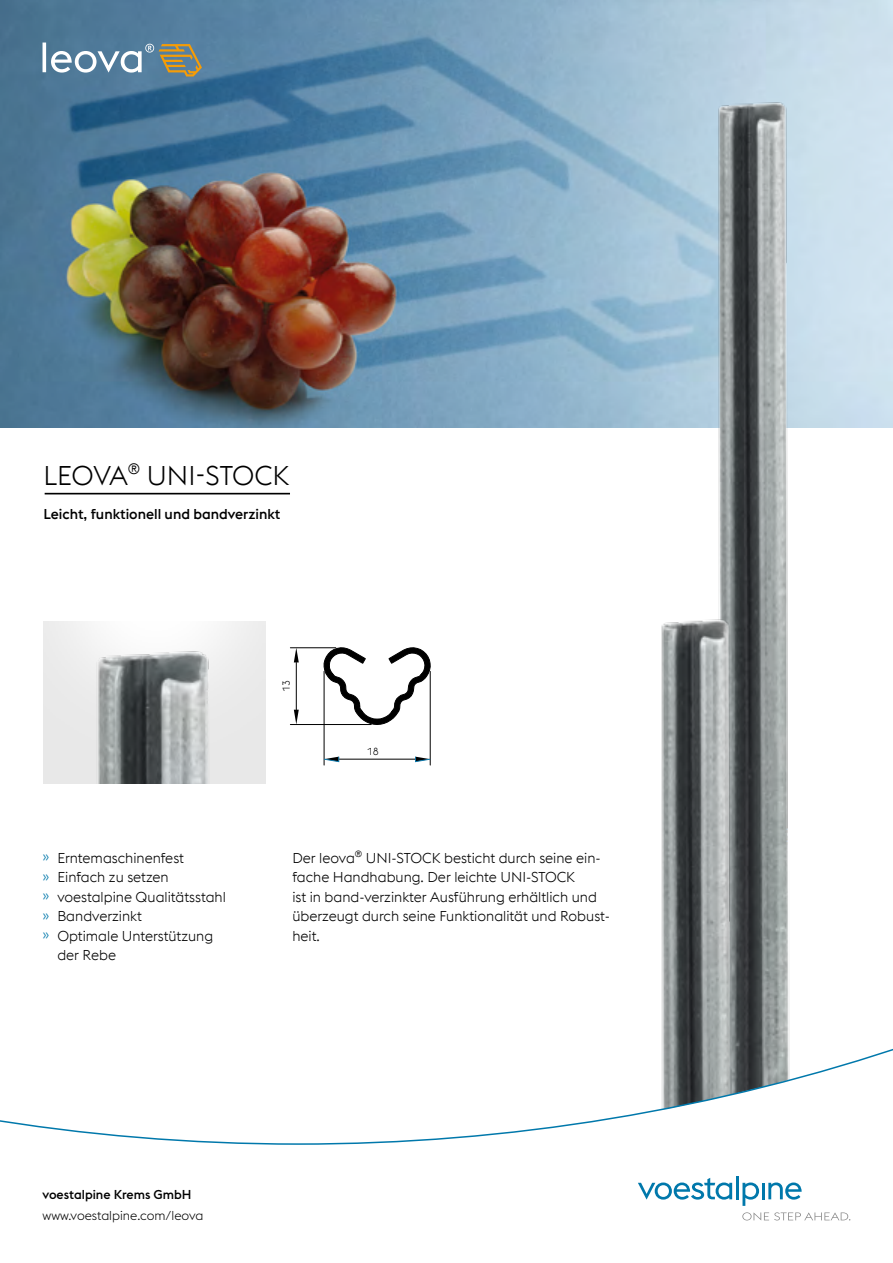
<style>
.page{position:relative;width:893px;height:1263px;background:#fff}
.page>*{position:absolute;margin:0;border:0;box-sizing:border-box;transform-origin:0 0}
.t1{font:300 27px "voestalpine";letter-spacing:-.005em;color:#000}
.t2{font:300 14.25px/19.5px "voestalpine";color:#000}
.t3{font:500 14.25px "voestalpine";color:#000}
.t4{font:300 12.75px "voestalpine";color:#000}
.t5{font:500 12.75px "voestalpine";color:#000}
.t6{font:300 10.2px "voestalpine";color:#000}
.s1{color:#0078ab}
</style>
<div class="page">
<img style="left:0;top:0;width:893px;height:427px">
<img style="left:650px;top:100px;width:183px;height:453px">
<img style="left:661px;top:553px;width:129px;height:489px">
<img style="left:44px;top:621px;width:220px;height:162px">
<hr style="left:339px;top:759px;width:76px;height:1px;background:#000">
<hr style="left:324px;top:671px;width:1px;height:94px;background:#000">
<hr style="left:430px;top:671px;width:1px;height:94px;background:#000">
<svg style="left:415px;top:756px;width:16px;height:6px"></svg>
<svg style="left:324px;top:756px;width:15px;height:6px"></svg>
<hr style="left:296px;top:662px;width:1px;height:48px;background:#000">
<hr style="left:290px;top:724px;width:81px;height:1px;background:#000">
<hr style="left:290px;top:647px;width:46px;height:1px;background:#000">
<svg style="left:294px;top:648px;width:5px;height:14px"></svg>
<svg style="left:294px;top:710px;width:5px;height:14px"></svg>
<svg style="left:323px;top:647px;width:108px;height:78px"></svg>
<svg style="left:0;top:1042px;width:893px;height:103px"></svg>
<svg style="left:638px;top:1178px;width:94px;height:21px"></svg>
<hr style="left:736px;top:1176px;width:3px;height:23px;background:#0078ab">
<svg style="left:742px;top:1182px;width:17px;height:24px"></svg>
<hr style="left:762px;top:1183px;width:3px;height:16px;background:#0078ab">
<svg style="left:768px;top:1182px;width:34px;height:17px"></svg>
<svg style="left:742px;top:1212px;width:108px;height:8px"></svg>
<hr style="left:45px;top:493px;width:245px;height:1px;background:#000">
<svg style="left:43px;top:43px;width:159px;height:34px;background:#7c949e"></svg>
<h1 class="t1" style="left:44px;top:460px;width:247px">LEOVA<sup>®</sup> UNI-STOCK</h1>
<p class="t3" style="left:44px;top:506px;width:238px">Leicht, funktionell und bandverzinkt</p>
<p class="t2" style="left:43px;top:848px;width:143px"><span class="s1">»</span> Erntemaschinenfest</p>
<p class="t2" style="left:43px;top:868px;width:128px"><span class="s1">»</span> Einfach zu setzen</p>
<p class="t2" style="left:43px;top:887px;width:185px"><span class="s1">»</span> voestalpine Qualitätsstahl</p>
<p class="t2" style="left:43px;top:907px;width:101px"><span class="s1">»</span> Bandverzinkt</p>
<p class="t2" style="left:43px;top:926px;width:172px"><span class="s1">»</span> Optimale Unterstützung</p>
<p class="t2" style="left:57px;top:946px;width:60px">der Rebe</p>
<p class="t6" style="left:280px;top:692px;width:14px;rotate:-90deg">13</p>
<p class="t6" style="left:367px;top:745px;width:14px">18</p>
<p class="t2" style="left:292px;top:848px;width:319px">Der leova<sup>®</sup> UNI-STOCK besticht durch seine ein&shy;fache Handhabung. Der leichte UNI-STOCK<br>ist in band-verzinkter Ausführung erhältlich und überzeugt durch seine Funktionalität und Robust&shy;heit.</p>
<p class="t5" style="left:43px;top:1187px;width:151px">voestalpine Krems GmbH</p>
<p class="t4" style="left:43px;top:1208px;width:162px">www.voestalpine.com/leova</p>
</div>
